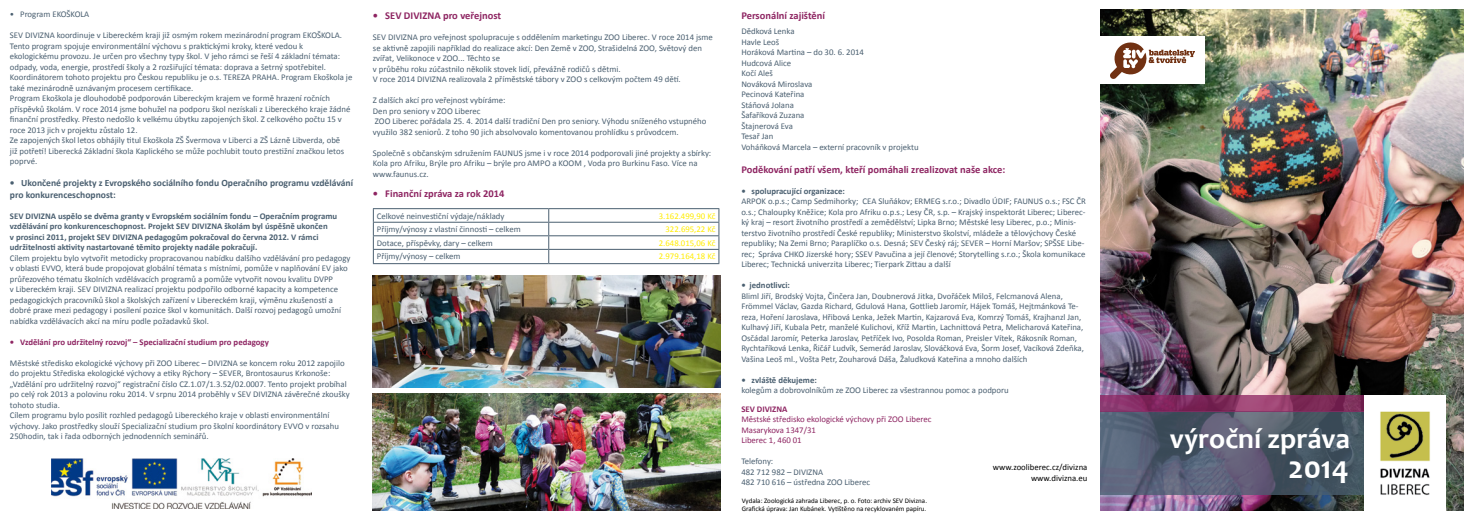
<style>
.page{position:relative;width:1474px;height:521px;background:#fff}
.page>*{position:absolute;margin:0;border:0;box-sizing:border-box;transform-origin:0 0}
.t1{font:700 32.29px "Candara";color:#fff}
.t2{font:700 28.88px "Candara";color:#fff}
.t3{font:700 10.5px "Calibri";color:#8e2562}
.t4{font:700 9.62px/11.5px "Calibri";color:#4a5f70}
.t5{font:8.75px/10.5px "Calibri";color:#4a5f70}
.t6{font:700 8.75px/10.5px "Calibri";color:#4a5f70}
.t7{font:8.75px/10.5px "Calibri";color:#8e2562}
.t8{font:700 8.75px "Calibri";color:#8e2562}
.t9{font:8.75px "Calibri";color:#ffed00}
.t10{font:8.75px/10.5px "Calibri";color:#000;text-align:right}
.t11{font:7px/8.4px "Calibri";color:#000}
</style>
<div class="page">
<hr style="left:549px;top:208px;width:170px;height:1px;background:#4a5f70">
<hr style="left:549px;top:222px;width:170px;height:1px;background:#4a5f70">
<hr style="left:549px;top:235px;width:170px;height:1px;background:#4a5f70">
<hr style="left:549px;top:249px;width:170px;height:1px;background:#4a5f70">
<svg style="left:718px;top:209px;width:1px;height:54px"></svg>
<hr style="left:549px;top:263px;width:170px;height:1px;background:#4a5f70">
<hr style="left:373px;top:208px;width:176px;height:1px;background:#4a5f70">
<hr style="left:373px;top:222px;width:176px;height:1px;background:#4a5f70">
<hr style="left:373px;top:235px;width:176px;height:1px;background:#4a5f70">
<hr style="left:373px;top:249px;width:176px;height:1px;background:#4a5f70">
<svg style="left:373px;top:209px;width:1px;height:54px"></svg>
<svg style="left:548px;top:209px;width:1px;height:54px"></svg>
<hr style="left:373px;top:263px;width:176px;height:1px;background:#4a5f70">
<img style="left:1100px;top:10px;width:363px;height:501px">
<svg style="left:1100px;top:411px;width:263px;height:84px;background:#525b6e"></svg>
<div style="left:1100px;top:36px;width:105px;height:48px;background:#fff"></div>
<svg style="left:1110px;top:42px;width:84px;height:37px"></svg>
<img style="left:373px;top:275px;width:347px;height:113px">
<img style="left:51px;top:458px;width:261px;height:50px">
<img style="left:373px;top:394px;width:347px;height:116px">
<svg style="left:1100px;top:395px;width:263px;height:16px;background:#853061"></svg>
<img style="left:1363px;top:395px;width:82px;height:116px">
<p class="t5" style="left:10px;top:9px;width:81px">• Program EKOŠKOLA</p>
<p class="t5" style="left:10px;top:30px;width:344px">SEV DIVIZNA koordinuje v Libereckém kraji již osmým rokem mezinárodní program EKOŠKOLA.<br>Tento program spojuje environmentální výchovu s praktickými kroky, které vedou k ekologickému provozu. Je určen pro všechny typy škol. V jeho rámci se řeší 4 základní témata: odpady, voda, energie, prostředí školy a 2 rozšiřující témata: doprava a šetrný spotřebitel.<br>Koordinátorem tohoto projektu pro Českou republiku je o.s. TEREZA PRAHA. Program Ekoškola je také mezinárodně uznávaným procesem certifikace.<br>Program Ekoškola je dlouhodobě podporován Libereckým krajem ve formě hrazení ročních příspěvků školám. V roce 2014 jsme bohužel na podporu škol nezískali z Libereckého kraje žádné finanční prostředky. Přesto nedošlo k velkému úbytku zapojených škol. Z celkového počtu 15 v roce 2013 jich v projektu zůstalo 12.<br>Ze zapojených škol letos obhájily titul Ekoškola ZŠ Švermova v Liberci a ZŠ Lázně Libverda, obě<br>již potřetí! Liberecká Základní škola Kaplického se může pochlubit touto prestižní značkou letos poprvé.</p>
<p class="t4" style="left:10px;top:177px;width:345px">• Ukončené projekty z Evropského sociálního fondu Operačního programu vzdělávání pro konkurenceschopnost:</p>
<p class="t6" style="left:10px;top:210px;width:329px">SEV DIVIZNA uspělo se dvěma granty v Evropském sociálním fondu – Operačním programu vzdělávání pro konkurenceschopnost. Projekt SEV DIVIZNA školám byl úspěšně ukončen<br>v prosinci 2011, projekt SEV DIVIZNA pedagogům pokračoval do června 2012. V rámci udržitelnosti aktivity nastartované těmito projekty nadále pokračují.</p>
<p class="t5" style="left:10px;top:252px;width:342px">Cílem projektu bylo vytvořit metodicky propracovanou nabídku dalšího vzdělávání pro pedagogy v oblasti EVVO, která bude propojovat globální témata s místními, pomůže v naplňování EV jako průřezového tématu školních vzdělávacích programů a pomůže vytvořit novou kvalitu DVPP<br>v Libereckém kraji. SEV DIVIZNA realizací projektu podpořilo odborné kapacity a kompetence pedagogických pracovníků škol a školských zařízení v Libereckém kraji, výměnu zkušeností a dobré praxe mezi pedagogy i posílení pozice škol v komunitách. Další rozvoj pedagogů umožní nabídka vzdělávacích akcí na míru podle požadavků škol.</p>
<p class="t8" style="left:10px;top:336px;width:260px">• Vzdělání pro udržitelný rozvoj“ – Specializační studium pro pedagogy</p>
<p class="t5" style="left:10px;top:357px;width:341px">Městské středisko ekologické výchovy při ZOO Liberec – DIVIZNA se koncem roku 2012 zapojilo do projektu Střediska ekologické výchovy a etiky Rýchory – SEVER, Brontosaurus Krkonoše: „Vzdělání pro udržitelný rozvoj“ registrační číslo CZ.1.07/1.3.52/02.0007. Tento projekt probíhal po celý rok 2013 a polovinu roku 2014. V srpnu 2014 proběhly v SEV DIVIZNA závěrečné zkoušky tohoto studia.<br>Cílem programu bylo posílit rozhled pedagogů Libereckého kraje v oblasti environmentální výchovy. Jako prostředky slouží Specializační studium pro školní koordinátory EVVO v rozsahu 250hodin, tak i řada odborných jednodenních seminářů.</p>
<p class="t3" style="left:373px;top:8px;width:130px">• SEV DIVIZNA pro veřejnost</p>
<p class="t5" style="left:373px;top:32px;width:341px">SEV DIVIZNA pro veřejnost spolupracuje s oddělením marketingu ZOO Liberec. V roce 2014 jsme se aktivně zapojili například do realizace akcí: Den Země v ZOO, Strašidelná ZOO, Světový den zvířat, Velikonoce v ZOO... Těchto se<br>v průběhu roku zúčastnilo několik stovek lidí, převážně rodičů s dětmi.<br>V roce 2014 DIVIZNA realizovala 2 příměstské tábory v ZOO s celkovým počtem 49 dětí.</p>
<p class="t5" style="left:373px;top:95px;width:335px">Z dalších akcí pro veřejnost vybíráme:<br>Den pro seniory v ZOO Liberec<br>ZOO Liberec pořádala 25. 4. 2014 další tradiční Den pro seniory. Výhodu sníženého vstupného využilo 382 seniorů. Z toho 90 jich absolvovalo komentovanou prohlídku s průvodcem.</p>
<p class="t5" style="left:373px;top:147px;width:340px">Společně s občanským sdružením FAUNUS jsme i v roce 2014 podporovali jiné projekty a sbírky:<br>Kola pro Afriku, Brýle pro Afriku – brýle pro AMPO a KOOM , Voda pro Burkinu Faso. Více na www.faunus.cz.</p>
<p class="t3" style="left:373px;top:187px;width:133px">• Finanční zpráva za rok 2014</p>
<p class="t5" style="left:377px;top:210px;width:129px">Celkové neinvestiční výdaje/náklady</p>
<p class="t9" style="left:659px;top:210px;width:58px">3.162.499,90 Kč</p>
<p class="t5" style="left:377px;top:224px;width:145px">Příjmy/výnosy z vlastní činnosti – celkem</p>
<p class="t9" style="left:665px;top:223px;width:51px">322.695,22 Kč</p>
<p class="t5" style="left:377px;top:237px;width:117px">Dotace, příspěvky, dary – celkem</p>
<p class="t9" style="left:659px;top:237px;width:58px">2.648.015,06 Kč</p>
<p class="t5" style="left:377px;top:251px;width:85px">Příjmy/výnosy – celkem</p>
<p class="t9" style="left:659px;top:250px;width:58px">2.979.164,18 Kč</p>
<p class="t3" style="left:741px;top:8px;width:85px">Personální zajištění</p>
<p class="t5" style="left:741px;top:26px;width:179px">Dědková Lenka<br>Havle Leoš<br>Horáková Martina – do 30. 6. 2014<br>Hudcová Alice<br>Kočí Aleš<br>Nováková Miroslava<br>Pecinová Kateřina<br>Stáňová Jolana<br>Šafaříková Zuzana<br>Štajnerová Eva<br>Tesař Jan<br>Voháňková Marcela – externí pracovník v projektu</p>
<p class="t3" style="left:741px;top:162px;width:265px">Poděkování patří všem, kteří pomáhali zrealizovat naše akce:</p>
<p class="t6" style="left:741px;top:185px;width:105px">• spolupracující organizace:</p>
<p class="t5" style="left:741px;top:196px;width:346px">ARPOK o.p.s.; Camp Sedmihorky; CEA Sluňákov; ERMEG s.r.o.; Divadlo ÚDIF; FAUNUS o.s.; FSC ČR o.s.; Chaloupky Kněžice; Kola pro Afriku o.p.s.; Lesy ČR, s.p. – Krajský inspektorát Liberec; Liberec&shy;ký kraj – resort životního prostředí a zemědělství; Lipka Brno; Městské lesy Liberec, p.o.; Minis&shy;terstvo životního prostředí České republiky; Ministerstvo školství, mládeže a tělovýchovy České republiky; Na Zemi Brno; Paraplíčko o.s. Desná; SEV Český ráj; SEVER – Horní Maršov; SPŠSE Libe&shy;rec; Správa CHKO Jizerské hory; SSEV Pavučina a její členové; Storytelling s.r.o.; Škola komunikace Liberec; Technická univerzita Liberec; Tierpark Zittau a další</p>
<p class="t6" style="left:741px;top:280px;width:50px">• jednotlivci:</p>
<p class="t5" style="left:741px;top:290px;width:344px">Bliml Jiří, Brodský Vojta, Činčera Jan, Doubnerová Jitka, Dvořáček Miloš, Felcmanová Alena, Frömmel Václav, Gazda Richard, Gdulová Hana, Gottlieb Jaromír, Hájek Tomáš, Hejtmánková Te&shy;reza, Hoření Jaroslava, Hřibová Lenka, Ježek Martin, Kajzarová Eva, Komrzý Tomáš, Krajhanzl Jan, Kulhavý Jiří, Kubala Petr, manželé Kulichovi, Kříž Martin, Lachnittová Petra, Melicharová Kateřina, Osčádal Jaromír, Peterka Jaroslav, Petříček Ivo, Posolda Roman, Preisler Vítek, Rákosník Roman, Rychtaříková Lenka, Řičář Ludvík, Semerád Jaroslav, Slováčková Eva, Šorm Josef, Vacíková Zdeňka, Vašina Leoš ml., Vošta Petr, Zouharová Dáša, Žaludková Kateřina a mnoho dalších</p>
<p class="t6" style="left:741px;top:374px;width:77px">• zvláště děkujeme:</p>
<p class="t5" style="left:741px;top:385px;width:269px">kolegům a dobrovolníkům ze ZOO Liberec za všestrannou pomoc a podporu</p>
<p class="t8" style="left:741px;top:403px;width:48px">SEV DIVIZNA</p>
<p class="t7" style="left:741px;top:414px;width:191px">Městské středisko ekologické výchovy při ZOO Liberec<br>Masarykova 1347/31<br>Liberec 1, 460 01</p>
<p class="t5" style="left:741px;top:456px;width:130px">Telefony:<br>482 712 982 – DIVIZNA<br>482 710 616 – ústředna ZOO Liberec</p>
<p class="t10" style="left:992px;top:462px;width:96px">www.zooliberec.cz/divizna www.divizna.eu</p>
<p class="t11" style="left:741px;top:496px;width:187px">Vydala: Zoologická zahrada Liberec, p. o. Foto: archiv SEV Divizna.<br>Grafická úprava: Jan Kubánek. Vytištěno na recyklovaném papíru.</p>
<h2 class="t2" style="left:1169px;top:420px;width:182px">výroční zpráva</h2>
<h1 class="t1" style="left:1288px;top:447px;width:62px">2014</h1>
</div>
